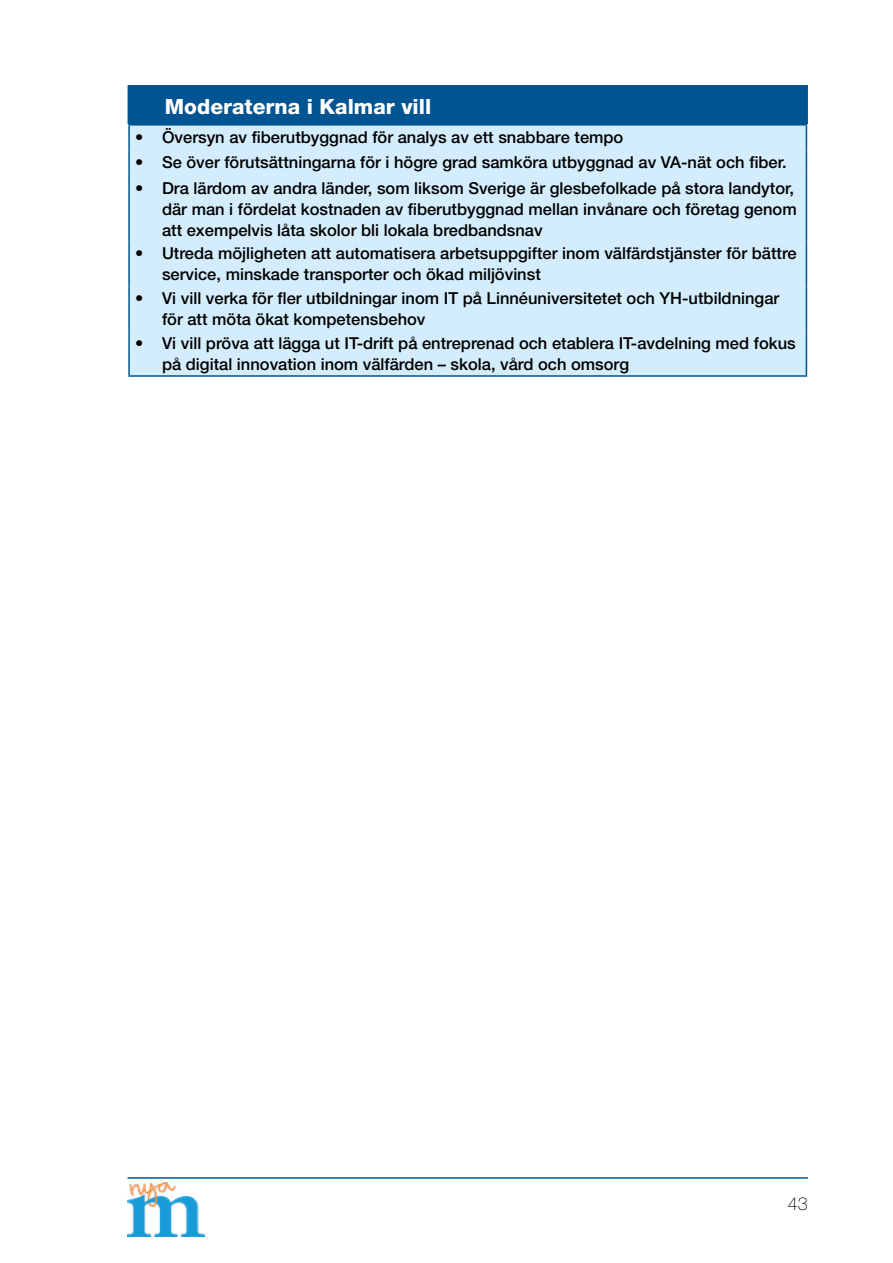
<style>
.page{position:relative;width:893px;height:1263px;background:#fff}
.page>*{position:absolute;margin:0;border:0;box-sizing:border-box;transform-origin:0 0}
.t1{font:800 21px "Helvetica Neue LT Std";color:#fff}
.t2{font:100 18px "Helvetica Neue LT Std";color:#000}
.t3{font:500 16.5px/21px "Helvetica Neue LT Std";color:#000}
</style>
<div class="page">
<hr style="left:128px;top:1177px;width:680px;height:2px;background:#005492">
<img style="left:128px;top:1183px;width:76px;height:54px">
<div style="left:129px;top:87px;width:677px;height:38px;background:#005492"></div>
<div style="left:130px;top:126px;width:676px;height:249px;background:#d4edfc"></div>
<hr style="left:128px;top:85px;width:680px;height:3px;background:#005492">
<hr style="left:128px;top:88px;width:3px;height:36px;background:#005492">
<hr style="left:805px;top:88px;width:3px;height:36px;background:#005492">
<hr style="left:128px;top:124px;width:679px;height:2px;background:#005492">
<hr style="left:128px;top:126px;width:2px;height:24px;background:#005492">
<hr style="left:128px;top:150px;width:2px;height:26px;background:#005492">
<svg style="left:806px;top:126px;width:1px;height:50px"></svg>
<hr style="left:128px;top:176px;width:2px;height:66px;background:#005492">
<hr style="left:806px;top:176px;width:1px;height:66px;background:#005492">
<hr style="left:128px;top:242px;width:2px;height:44px;background:#005492">
<hr style="left:806px;top:242px;width:1px;height:44px;background:#005492">
<hr style="left:128px;top:286px;width:2px;height:45px;background:#005492">
<hr style="left:806px;top:286px;width:1px;height:45px;background:#005492">
<hr style="left:128px;top:331px;width:2px;height:44px;background:#005492">
<hr style="left:806px;top:331px;width:1px;height:44px;background:#005492">
<hr style="left:128px;top:375px;width:679px;height:2px;background:#005492">
<p class="t1" style="left:165px;top:94px;width:268px">Moderaterna i Kalmar vill</p>
<p class="t3" style="left:135px;top:126px;width:490px">• Översyn av fiberutbyggnad för analys av ett snabbare tempo</p>
<p class="t3" style="left:135px;top:152px;width:653px">• Se över förutsättningarna för i högre grad samköra utbyggnad av VA-nät och fiber.</p>
<p class="t3" style="left:162px;top:177px;width:636px;text-indent:-27px">• Dra lärdom av andra länder, som liksom Sverige är glesbefolkade på stora landytor, där man i fördelat kostnaden av fiberutbyggnad mellan invånare och företag genom att exempelvis låta skolor bli lokala bredbandsnav</p>
<p class="t3" style="left:162px;top:243px;width:636px;text-indent:-27px">• Utreda möjligheten att automatisera arbetsuppgifter inom välfärdstjänster för bättre service, minskade transporter och ökad miljövinst</p>
<p class="t3" style="left:162px;top:288px;width:619px;text-indent:-27px">• Vi vill verka för fler utbildningar inom IT på Linnéuniversitetet och YH-utbildningar för att möta ökat kompetensbehov</p>
<p class="t3" style="left:162px;top:332px;width:635px;text-indent:-27px">• Vi vill pröva att lägga ut IT-drift på entreprenad och etablera IT-avdelning med fokus på digital innovation inom välfärden – skola, vård och omsorg</p>
<p class="t2" style="left:788px;top:1193px;width:22px">43</p>
</div>
